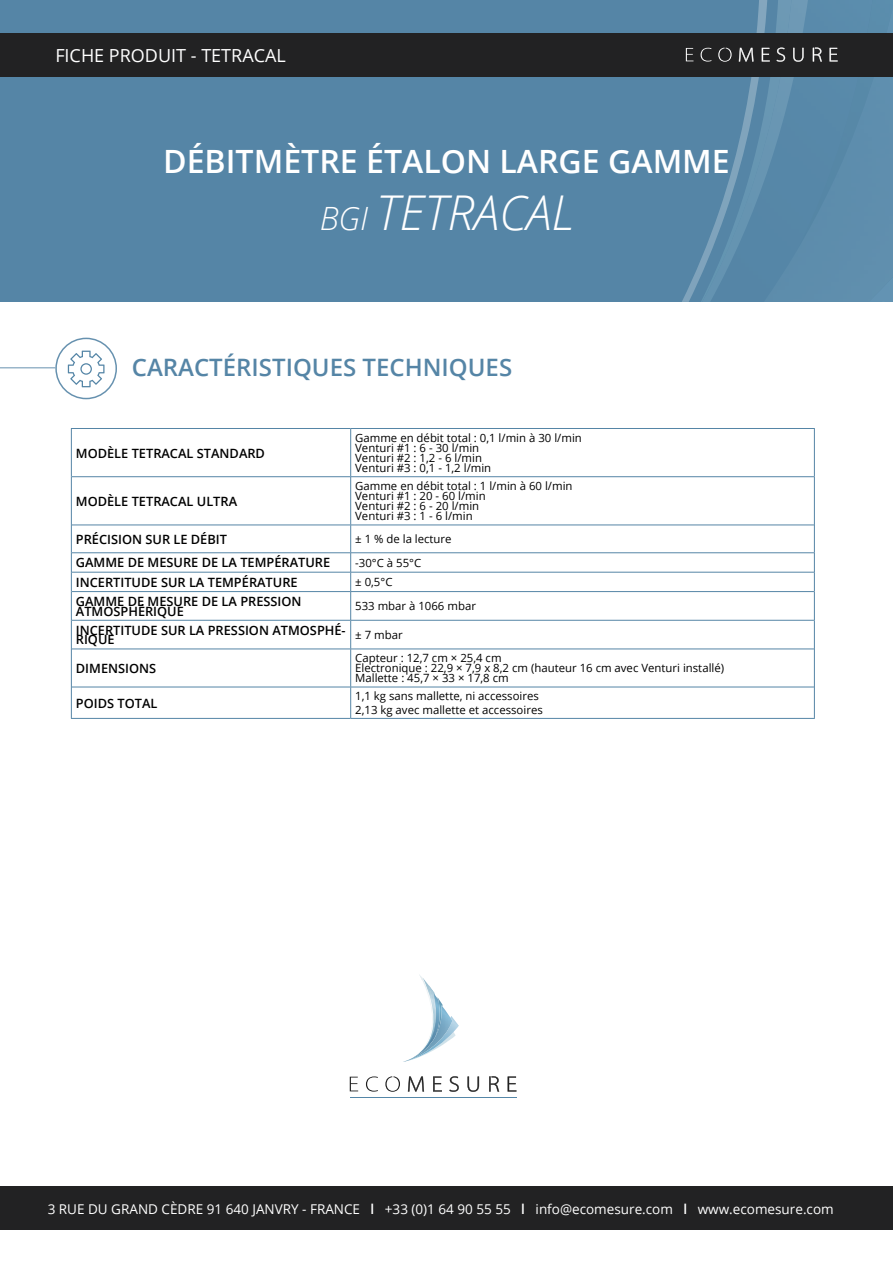
<style>
.page{position:relative;width:893px;height:1263px;background:#fff}
.page>*{position:absolute;margin:0;border:0;box-sizing:border-box;transform-origin:0 0}
.t1{font:italic 300 48px "Open Sans";color:#fff}
.t2{font:600 32.1px "Open Sans";color:#fff}
.t3{font:600 24px "Open Sans";color:#5585a6}
.t4{font:18px "Open Sans";color:#fff}
.t5{font:13.5px "Open Sans";color:#fff}
.t6{font:600 12.75px/9.9px "Open Sans";color:#000}
.t7{font:11.4px "Open Sans";color:#000}
.s1{font-size:32.1px}
.s2{font-weight:600}
</style>
<div class="page">
<div style="left:0;top:1186px;width:893px;height:44px;background:#222223"></div>
<div style="left:0;top:0;width:893px;height:302px;background:#5585a6"></div>
<img style="left:738px;top:0;width:26px;height:146px">
<img style="left:682px;top:146px;width:82px;height:156px">
<img style="left:764px;top:0;width:129px;height:302px">
<div style="left:0;top:33px;width:893px;height:44px;background:#222223"></div>
<svg style="left:686px;top:48px;width:7px;height:13px"></svg>
<svg style="left:701px;top:48px;width:11px;height:14px"></svg>
<svg style="left:718px;top:48px;width:14px;height:14px"></svg>
<svg style="left:739px;top:48px;width:14px;height:14px"></svg>
<svg style="left:762px;top:48px;width:8px;height:14px"></svg>
<svg style="left:776px;top:48px;width:9px;height:14px"></svg>
<svg style="left:793px;top:48px;width:11px;height:14px"></svg>
<svg style="left:813px;top:47px;width:9px;height:15px"></svg>
<svg style="left:829px;top:48px;width:9px;height:14px"></svg>
<hr style="left:71px;top:428px;width:280px;height:1px;background:#5585a6">
<hr style="left:71px;top:429px;width:1px;height:48px;background:#5585a6">
<hr style="left:351px;top:428px;width:464px;height:1px;background:#5585a6">
<hr style="left:814px;top:429px;width:1px;height:48px;background:#5585a6">
<hr style="left:71px;top:477px;width:1px;height:48px;background:#5585a6">
<hr style="left:814px;top:477px;width:1px;height:48px;background:#5585a6">
<svg style="left:71px;top:525px;width:1px;height:124px"></svg>
<svg style="left:814px;top:525px;width:1px;height:124px"></svg>
<hr style="left:71px;top:649px;width:1px;height:38px;background:#5585a6">
<hr style="left:814px;top:649px;width:1px;height:38px;background:#5585a6">
<hr style="left:71px;top:687px;width:1px;height:31px;background:#5585a6">
<hr style="left:814px;top:687px;width:1px;height:31px;background:#5585a6">
<hr style="left:71px;top:718px;width:280px;height:1px;background:#5585a6">
<hr style="left:351px;top:718px;width:464px;height:1px;background:#5585a6">
<hr style="left:350px;top:429px;width:1px;height:47px;background:#5585a6">
<hr style="left:72px;top:476px;width:279px;height:1px;background:#5585a6">
<hr style="left:351px;top:476px;width:463px;height:1px;background:#5585a6">
<hr style="left:350px;top:477px;width:1px;height:48px;background:#5585a6">
<hr style="left:72px;top:525px;width:279px;height:1px;background:#5585a6">
<hr style="left:351px;top:525px;width:463px;height:1px;background:#5585a6">
<hr style="left:72px;top:552px;width:279px;height:1px;background:#5585a6">
<hr style="left:351px;top:552px;width:463px;height:1px;background:#5585a6">
<hr style="left:72px;top:572px;width:279px;height:1px;background:#5585a6">
<hr style="left:351px;top:572px;width:463px;height:1px;background:#5585a6">
<hr style="left:72px;top:591px;width:279px;height:1px;background:#5585a6">
<hr style="left:351px;top:591px;width:463px;height:1px;background:#5585a6">
<hr style="left:72px;top:620px;width:279px;height:1px;background:#5585a6">
<hr style="left:351px;top:620px;width:463px;height:1px;background:#5585a6">
<svg style="left:350px;top:525px;width:1px;height:124px"></svg>
<hr style="left:72px;top:649px;width:279px;height:1px;background:#5585a6">
<hr style="left:351px;top:649px;width:463px;height:1px;background:#5585a6">
<hr style="left:350px;top:649px;width:1px;height:38px;background:#5585a6">
<hr style="left:72px;top:687px;width:279px;height:1px;background:#5585a6">
<hr style="left:351px;top:687px;width:463px;height:1px;background:#5585a6">
<hr style="left:350px;top:687px;width:1px;height:31px;background:#5585a6">
<hr style="left:0;top:367px;width:55px;height:1px;background:#5585a6">
<div style="left:55px;top:338px;width:62px;height:61px;border:2px solid #5585a6;border-radius:50%"></div>
<svg style="left:68px;top:351px;width:37px;height:36px"></svg>
<hr style="left:350px;top:1097px;width:166px;height:1px;background:#5486a7">
<svg style="left:350px;top:1077px;width:8px;height:14px"></svg>
<svg style="left:366px;top:1076px;width:12px;height:15px"></svg>
<svg style="left:385px;top:1076px;width:15px;height:16px"></svg>
<svg style="left:408px;top:1076px;width:16px;height:16px"></svg>
<svg style="left:433px;top:1076px;width:9px;height:16px"></svg>
<svg style="left:449px;top:1076px;width:10px;height:16px"></svg>
<svg style="left:467px;top:1076px;width:12px;height:16px"></svg>
<svg style="left:489px;top:1076px;width:10px;height:16px"></svg>
<svg style="left:508px;top:1076px;width:8px;height:16px"></svg>
<img style="left:419px;top:975px;width:14px;height:18px">
<img style="left:427px;top:993px;width:14px;height:12px">
<img style="left:452px;top:1017px;width:7px;height:21px">
<img style="left:403px;top:1005px;width:49px;height:57px">
<p class="t4" style="left:55px;top:43px;width:232px">FICHE PRODUIT - TETRACAL</p>
<p class="t2" style="left:163px;top:139px;width:568px">DÉBITMÈTRE ÉTALON LARGE GAMME</p>
<p class="t1" style="left:320px;top:180px;width:255px"><span class="s1">BGI</span> TETRACAL</p>
<p class="t3" style="left:132px;top:350px;width:382px">CARACTÉRISTIQUES TECHNIQUES</p>
<p class="t6" style="left:76px;top:448px;width:191px">MODÈLE TETRACAL STANDARD</p>
<p class="t6" style="left:76px;top:496px;width:163px">MODÈLE TETRACAL ULTRA</p>
<p class="t7" style="left:355px;top:430px;width:228px">Gamme en débit total : 0,1 l/min à 30 l/min</p>
<p class="t7" style="left:355px;top:440px;width:125px">Venturi #1 : 6 - 30 l/min</p>
<p class="t7" style="left:355px;top:450px;width:128px">Venturi #2 : 1,2 - 6 l/min</p>
<p class="t7" style="left:355px;top:460px;width:138px">Venturi #3 : 0,1 - 1,2 l/min</p>
<p class="t7" style="left:355px;top:478px;width:219px">Gamme en débit total : 1 l/min à 60 l/min</p>
<p class="t7" style="left:355px;top:488px;width:132px">Venturi #1 : 20 - 60 l/min</p>
<p class="t7" style="left:355px;top:498px;width:125px">Venturi #2 : 6 - 20 l/min</p>
<p class="t7" style="left:355px;top:508px;width:119px">Venturi #3 : 1 - 6 l/min</p>
<p class="t6" style="left:76px;top:534px;width:153px">PRÉCISION SUR LE DÉBIT</p>
<p class="t7" style="left:355px;top:531px;width:98px">± 1 % de la lecture</p>
<p class="t6" style="left:76px;top:557px;width:256px">GAMME DE MESURE DE LA TEMPÉRATURE</p>
<p class="t7" style="left:355px;top:555px;width:68px">-30°C à 55°C</p>
<p class="t6" style="left:76px;top:577px;width:223px">INCERTITUDE SUR LA TEMPÉRATURE</p>
<p class="t7" style="left:355px;top:574px;width:39px">± 0,5°C</p>
<p class="t6" style="left:76px;top:596px;width:227px">GAMME DE MESURE DE LA PRESSION</p>
<p class="t6" style="left:76px;top:606px;width:110px">ATMOSPHÉRIQUE</p>
<p class="t7" style="left:355px;top:598px;width:122px">533 mbar à 1066 mbar</p>
<p class="t6" style="left:76px;top:625px;width:271px">INCERTITUDE SUR LA PRESSION ATMOSPHÉ-<br>RIQUE</p>
<p class="t7" style="left:355px;top:627px;width:49px">± 7 mbar</p>
<p class="t6" style="left:76px;top:663px;width:82px">DIMENSIONS</p>
<p class="t7" style="left:355px;top:650px;width:148px">Capteur : 12,7 cm × 25,4 cm</p>
<p class="t7" style="left:355px;top:660px;width:370px">Electronique : 22,9 × 7,9 x 8,2 cm (hauteur 16 cm avec Venturi installé)</p>
<p class="t7" style="left:355px;top:670px;width:155px">Mallette : 45,7 × 33 × 17,8 cm</p>
<p class="t6" style="left:76px;top:698px;width:83px">POIDS TOTAL</p>
<p class="t7" style="left:355px;top:688px;width:185px">1,1 kg sans mallette, ni accessoires</p>
<p class="t7" style="left:355px;top:702px;width:189px">2,13 kg avec mallette et accessoires</p>
<p class="t5" style="left:48px;top:1199px;width:787px">3 RUE DU GRAND CÈDRE 91 640 JANVRY - FRANCE <span class="s2">l</span> +33 (0)1 64 90 55 55 <span class="s2">l</span> info@ecomesure.com <span class="s2">l</span> www.ecomesure.com</p>
</div>
